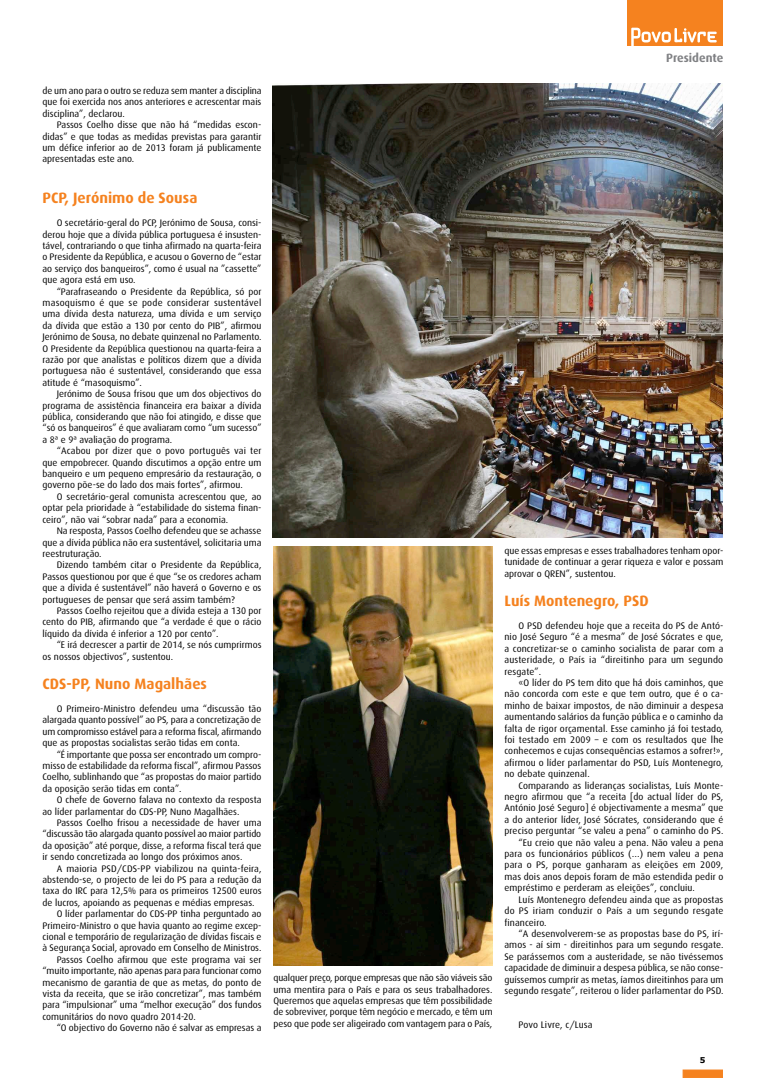
<style>
.page{position:relative;width:766px;height:1078px;background:#fff}
.page>*{position:absolute;margin:0;border:0;box-sizing:border-box;transform-origin:0 0}
.t1{font:700 15px "Dax";color:#f5821f}
.t2{font:700 12px "Dax";color:#808184}
.t3{font:9.5px/11.4px "Dax";color:#000;text-align:justify}
.t4{font:9.5px "Dax";letter-spacing:.02em;color:#000}
.t5{font:700 8px "Verdana";color:#000}
</style>
<div class="page">
<div style="left:682px;top:1069px;width:40px;height:8px;background:#f5821f;border:1px solid #f5821f"></div>
<div style="left:626px;top:0;width:96px;height:45px;background:#f5821f"></div>
<svg style="left:631px;top:28px;width:85px;height:18px"></svg>
<img style="left:273px;top:84px;width:449px;height:453px">
<img style="left:273px;top:546px;width:219px;height:418px">
<p class="t3" style="left:43px;top:85px;width:220px">de um ano para o outro se reduza sem manter a disciplina que foi exercida nos anos anteriores e acrescentar mais disciplina”, declarou.</p>
<p class="t3" style="left:43px;top:119px;width:220px;text-indent:14px">Passos Coelho disse que não há “medidas escon&shy;didas” e que todas as medidas previstas para garantir um défice inferior ao de 2013 foram já publicamente apresentadas este ano.</p>
<h1 class="t1" style="left:43px;top:189px;width:156px">PCP, Jerónimo de Sousa</h1>
<p class="t3" style="left:43px;top:217px;width:220px;text-indent:14px">O secretário-geral do PCP, Jerónimo de Sousa, consi&shy;derou hoje que a dívida pública portuguesa é insusten&shy;tável, contrariando o que tinha afirmado na quarta-feira o Presidente da República, e acusou o Governo de “estar ao serviço dos banqueiros”, como é usual na ”cassette” que agora está em uso.</p>
<p class="t3" style="left:43px;top:285px;width:220px;text-indent:14px">“Parafraseando o Presidente da República, só por masoquismo é que se pode considerar sustentável uma dívida desta natureza, uma dívida e um serviço da dívida que estão a 130 por cento do PIB”, afirmou Jerónimo de Sousa, no debate quinzenal no Parlamento.<br>O Presidente da República questionou na quarta-feira a razão por que analistas e políticos dizem que a dívida portuguesa não é sustentável, considerando que essa atitude é “masoquismo”.</p>
<p class="t3" style="left:43px;top:388px;width:220px;text-indent:14px">Jerónimo de Sousa frisou que um dos objectivos do programa de assistência financeira era baixar a dívida pública, considerando que não foi atingido, e disse que “só os banqueiros” é que avaliaram como “um sucesso” a 8ª e 9ª avaliação do programa.</p>
<p class="t3" style="left:43px;top:445px;width:220px;text-indent:14px">“Acabou por dizer que o povo português vai ter que empobrecer. Quando discutimos a opção entre um banqueiro e um pequeno empresário da restauração, o governo põe-se do lado dos mais fortes”, afirmou.</p>
<p class="t3" style="left:43px;top:491px;width:220px;text-indent:14px">O secretário-geral comunista acrescentou que, ao optar pela prioridade à “estabilidade do sistema finan&shy;ceiro”, não vai “sobrar nada” para a economia.</p>
<p class="t3" style="left:43px;top:525px;width:220px;text-indent:14px">Na resposta, Passos Coelho defendeu que se achasse que a dívida pública não era sustentável, solicitaria uma reestruturação.</p>
<p class="t3" style="left:43px;top:559px;width:220px;text-indent:14px">Dizendo também citar o Presidente da República, Passos questionou por que é que “se os credores acham que a dívida é sustentável” não haverá o Governo e os portugueses de pensar que será assim também?</p>
<p class="t3" style="left:43px;top:605px;width:220px;text-indent:14px">Passos Coelho rejeitou que a dívida esteja a 130 por cento do PIB, afirmando que “a verdade é que o rácio líquido da dívida é inferior a 120 por cento”.</p>
<p class="t3" style="left:43px;top:639px;width:220px;text-indent:14px">“E irá decrescer a partir de 2014, se nós cumprirmos os nossos objectivos”, sustentou.</p>
<h1 class="t1" style="left:43px;top:675px;width:166px">CDS-PP, Nuno Magalhães</h1>
<p class="t3" style="left:43px;top:702px;width:220px;text-indent:14px">O Primeiro-Ministro defendeu uma “discussão tão alargada quanto possível” ao PS, para a concretização de um compromisso estável para a reforma fiscal, afirmando que as propostas socialistas serão tidas em conta.</p>
<p class="t3" style="left:43px;top:748px;width:220px;text-indent:14px">“É importante que possa ser encontrado um compro&shy;misso de estabilidade da reforma fiscal”, afirmou Passos Coelho, sublinhando que “as propostas do maior partido da oposição serão tidas em conta”.</p>
<p class="t3" style="left:43px;top:794px;width:220px;text-indent:14px">O chefe de Governo falava no contexto da resposta ao líder parlamentar do CDS-PP, Nuno Magalhães.</p>
<p class="t3" style="left:43px;top:816px;width:220px;text-indent:14px">Passos Coelho frisou a necessidade de haver uma “discussão tão alargada quanto possível ao maior partido da oposição” até porque, disse, a reforma fiscal terá que ir sendo concretizada ao longo dos próximos anos.</p>
<p class="t3" style="left:57px;top:862px;width:206px">A maioria PSD/CDS-PP viabilizou na quinta-feira,</p>
<p class="t3" style="left:43px;top:873px;width:220px">abstendo-se, o projecto de lei do PS para a redução da</p>
<p class="t3" style="left:43px;top:885px;width:220px">taxa do IRC para 12,5% para os primeiros 12500 euros</p>
<p class="t3" style="left:43px;top:896px;width:213px">de lucros, apoiando as pequenas e médias empresas.</p>
<p class="t3" style="left:57px;top:908px;width:206px">O líder parlamentar do CDS-PP tinha perguntado ao</p>
<p class="t3" style="left:43px;top:919px;width:220px">Primeiro-Ministro o que havia quanto ao regime excep-</p>
<p class="t3" style="left:43px;top:930px;width:220px">cional e temporário de regularização de dívidas fiscais e</p>
<p class="t3" style="left:43px;top:942px;width:220px">à Segurança Social, aprovado em Conselho de Ministros.</p>
<p class="t3" style="left:57px;top:953px;width:206px">Passos Coelho afirmou que este programa vai ser</p>
<p class="t3" style="left:43px;top:965px;width:220px">“muito importante, não apenas para para funcionar como</p>
<p class="t3" style="left:43px;top:976px;width:220px">mecanismo de garantia de que as metas, do ponto de</p>
<p class="t3" style="left:43px;top:987px;width:220px">vista da receita, que se irão concretizar”, mas também</p>
<p class="t3" style="left:43px;top:999px;width:220px">para “impulsionar” uma “melhor execução” dos fundos</p>
<p class="t3" style="left:43px;top:1010px;width:155px">comunitários do novo quadro 2014-20.</p>
<p class="t3" style="left:57px;top:1022px;width:206px">“O objectivo do Governo não é salvar as empresas a</p>
<p class="t3" style="left:273px;top:972px;width:220px">qualquer preço, porque empresas que não são viáveis são uma mentira para o País e para os seus trabalhadores.<br>Queremos que aquelas empresas que têm possibilidade de sobreviver, porque têm negócio e mercado, e têm um peso que pode ser aligeirado com vantagem para o País,</p>
<p class="t2" style="left:666px;top:51px;width:59px">Presidente</p>
<p class="t3" style="left:504px;top:545px;width:220px">que essas empresas e esses trabalhadores tenham opor&shy;tunidade de continuar a gerar riqueza e valor e possam aprovar o QREN”, sustentou.</p>
<h1 class="t1" style="left:504px;top:592px;width:146px">Luís Montenegro, PSD</h1>
<p class="t3" style="left:504px;top:620px;width:220px;text-indent:14px">O PSD defendeu hoje que a receita do PS de Antó&shy;nio José Seguro “é a mesma” de José Sócrates e que, a concretizar-se o caminho socialista de parar com a austeridade, o País ia “direitinho para um segundo resgate”.</p>
<p class="t3" style="left:504px;top:677px;width:220px;text-indent:14px">«O líder do PS tem dito que há dois caminhos, que não concorda com este e que tem outro, que é o ca&shy;minho de baixar impostos, de não diminuir a despesa aumentando salários da função pública e o caminho da falta de rigor orçamental. Esse caminho já foi testado, foi testado em 2009 – e com os resultados que lhe conhecemos e cujas consequências estamos a sofrer!», afirmou o líder parlamentar do PSD, Luís Montenegro, no debate quinzenal.</p>
<p class="t3" style="left:518px;top:779px;width:206px">Comparando as lideranças socialistas, Luís Monte-</p>
<p class="t3" style="left:504px;top:791px;width:220px">negro afirmou que “a receita [do actual líder do PS,</p>
<p class="t3" style="left:504px;top:802px;width:220px">António José Seguro] é objectivamente a mesma” que</p>
<p class="t3" style="left:504px;top:813px;width:220px">a do anterior líder, José Sócrates, considerando que é</p>
<p class="t3" style="left:504px;top:825px;width:220px">preciso perguntar “se valeu a pena” o caminho do PS.</p>
<p class="t3" style="left:518px;top:836px;width:206px">“Eu creio que não valeu a pena. Não valeu a pena</p>
<p class="t3" style="left:504px;top:848px;width:220px">para os funcionários públicos (…) nem valeu a pena</p>
<p class="t4" style="left:504px;top:859px;width:220px">para o PS, porque ganharam as eleições em 2009,</p>
<p class="t3" style="left:504px;top:870px;width:220px">mas dois anos depois foram de mão estendida pedir o</p>
<p class="t3" style="left:504px;top:882px;width:192px">empréstimo e perderam as eleições”, concluiu.</p>
<p class="t3" style="left:518px;top:893px;width:206px">Luís Montenegro defendeu ainda que as propostas</p>
<p class="t4" style="left:504px;top:905px;width:220px">do PS iriam conduzir o País a um segundo resgate</p>
<p class="t3" style="left:504px;top:916px;width:43px">financeiro.</p>
<p class="t3" style="left:518px;top:927px;width:206px">“A desenvolverem-se as propostas base do PS, irí-</p>
<p class="t3" style="left:504px;top:939px;width:220px">amos - aí sim - direitinhos para um segundo resgate.</p>
<p class="t3" style="left:504px;top:950px;width:220px">Se parássemos com a austeridade, se não tivéssemos</p>
<p class="t3" style="left:504px;top:962px;width:220px">capacidade de diminuir a despesa pública, se não conse-</p>
<p class="t3" style="left:504px;top:973px;width:220px">guíssemos cumprir as metas, íamos direitinhos para um</p>
<p class="t3" style="left:504px;top:984px;width:220px">segundo resgate”, reiterou o líder parlamentar do PSD.</p>
<p class="t3" style="left:518px;top:1019px;width:75px">Povo Livre, c/Lusa</p>
<p class="t5" style="left:699px;top:1054px;width:7px">5</p>
</div>
